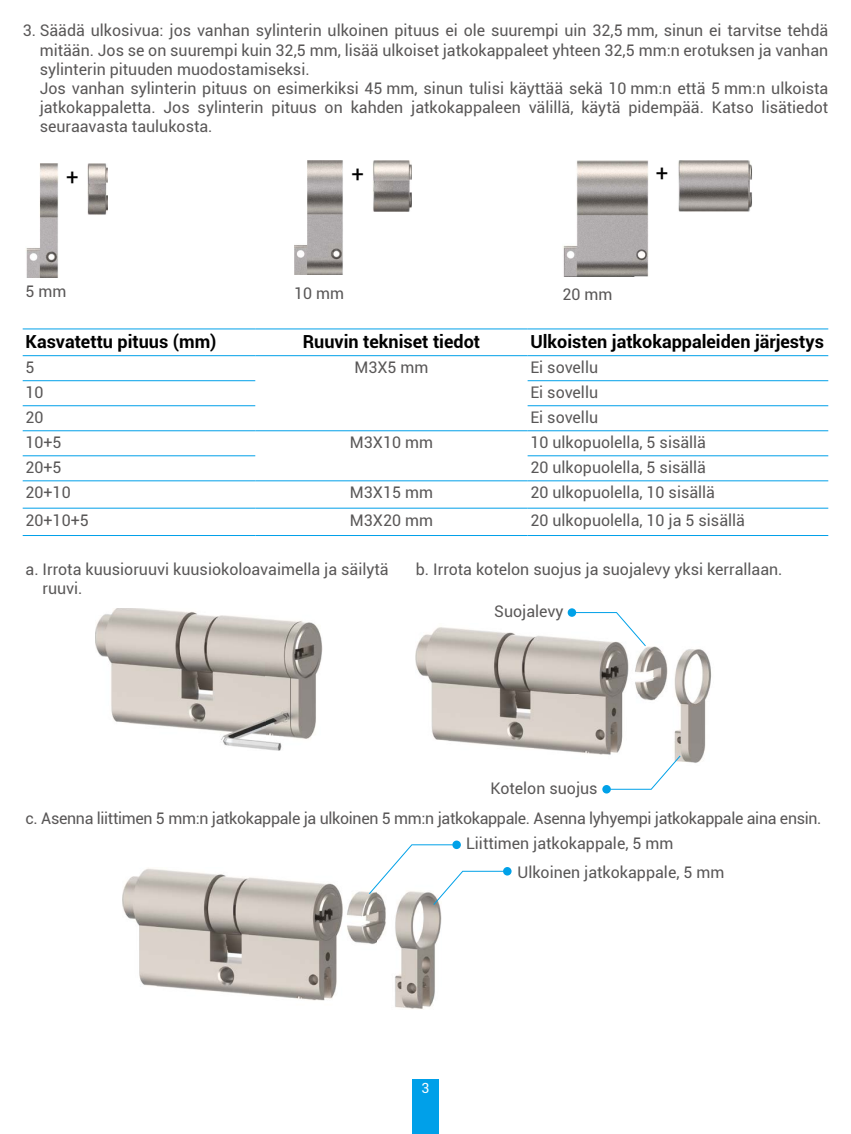
<style>
.page{position:relative;width:851px;height:1134px;background:#fff}
.page>*{position:absolute;margin:0;border:0;box-sizing:border-box;transform-origin:0 0}
.t1{font:22px "Roboto";color:#000}
.t2{font:700 18px "Roboto";color:#000}
.t3{font:16px/19.2px "Roboto";color:#595757}
.t4{font:16px/25.4px "Roboto";letter-spacing:-.02em;color:#595757}
.t5{font:14px "Roboto";color:#fff}
</style>
<div class="page">
<div style="left:412px;top:1079px;width:27px;height:55px;background:#00a0e9"></div>
<img style="left:87px;top:163px;width:21px;height:52px">
<img style="left:26px;top:163px;width:32px;height:115px">
<img style="left:373px;top:160px;width:38px;height:52px">
<img style="left:294px;top:160px;width:49px;height:115px">
<img style="left:678px;top:160px;width:74px;height:52px">
<img style="left:748px;top:160px;width:1px;height:52px">
<img style="left:563px;top:160px;width:85px;height:116px">
<hr style="left:23px;top:328px;width:232px;height:1px;background:#00a0e9">
<hr style="left:255px;top:328px;width:272px;height:1px;background:#00a0e9">
<hr style="left:527px;top:328px;width:301px;height:1px;background:#00a0e9">
<hr style="left:23px;top:355px;width:232px;height:1px;background:#00a0e9">
<hr style="left:255px;top:355px;width:272px;height:1px;background:#00a0e9">
<hr style="left:527px;top:355px;width:301px;height:1px;background:#00a0e9">
<hr style="left:23px;top:380px;width:232px;height:1px;background:#00a0e9">
<hr style="left:527px;top:380px;width:301px;height:1px;background:#00a0e9">
<hr style="left:23px;top:405px;width:232px;height:1px;background:#00a0e9">
<hr style="left:527px;top:405px;width:301px;height:1px;background:#00a0e9">
<hr style="left:23px;top:430px;width:232px;height:1px;background:#00a0e9">
<hr style="left:255px;top:430px;width:272px;height:1px;background:#00a0e9">
<hr style="left:527px;top:430px;width:301px;height:1px;background:#00a0e9">
<hr style="left:23px;top:455px;width:232px;height:1px;background:#00a0e9">
<hr style="left:527px;top:455px;width:301px;height:1px;background:#00a0e9">
<hr style="left:23px;top:480px;width:232px;height:1px;background:#00a0e9">
<hr style="left:255px;top:480px;width:272px;height:1px;background:#00a0e9">
<hr style="left:527px;top:480px;width:301px;height:1px;background:#00a0e9">
<hr style="left:23px;top:508px;width:232px;height:1px;background:#00a0e9">
<hr style="left:255px;top:508px;width:272px;height:1px;background:#00a0e9">
<hr style="left:527px;top:508px;width:301px;height:1px;background:#00a0e9">
<hr style="left:23px;top:535px;width:232px;height:1px;background:#00a0e9">
<hr style="left:255px;top:535px;width:272px;height:1px;background:#00a0e9">
<hr style="left:527px;top:535px;width:301px;height:1px;background:#00a0e9">
<img style="left:96px;top:608px;width:226px;height:142px">
<img style="left:416px;top:627px;width:296px;height:136px">
<svg style="left:610px;top:756px;width:70px;height:34px"></svg>
<div style="left:602px;top:785px;width:8px;height:8px;background:#00a1e8;border-radius:50%"></div>
<svg style="left:575px;top:612px;width:70px;height:34px"></svg>
<svg style="left:567px;top:608px;width:9px;height:9px"></svg>
<img style="left:122px;top:868px;width:320px;height:141px">
<svg style="left:452px;top:840px;width:9px;height:9px"></svg>
<svg style="left:369px;top:844px;width:134px;height:61px"></svg>
<div style="left:503px;top:867px;width:8px;height:8px;background:#00a1e8;border-radius:50%"></div>
<p class="t3" style="left:40px;top:20px;width:790px;text-indent:-17px">3. Säädä ulkosivua: jos vanhan sylinterin ulkoinen pituus ei ole suurempi uin 32,5 mm, sinun ei tarvitse tehdä mitään. Jos se on suurempi kuin 32,5 mm, lisää ulkoiset jatkokappaleet yhteen 32,5 mm:n erotuksen ja vanhan sylinterin pituuden muodostamiseksi.<br>Jos vanhan sylinterin pituus on esimerkiksi 45 mm, sinun tulisi käyttää sekä 10 mm:n että 5 mm:n ulkoista jatkokappaletta. Jos sylinterin pituus on kahden jatkokappaleen välillä, käytä pidempää. Katso lisätiedot seuraavasta taulukosta.</p>
<h1 class="t1" style="left:66px;top:161px;width:14px">+</h1>
<h1 class="t1" style="left:655px;top:158px;width:14px">+</h1>
<h1 class="t1" style="left:351px;top:158px;width:14px">+</h1>
<p class="t3" style="left:26px;top:281px;width:42px">5 mm</p>
<p class="t3" style="left:294px;top:283px;width:51px">10 mm</p>
<p class="t3" style="left:562px;top:284px;width:51px">20 mm</p>
<p class="t2" style="left:26px;top:329px;width:192px">Kasvatettu pituus (mm)</p>
<p class="t2" style="left:303px;top:329px;width:179px">Ruuvin tekniset tiedot</p>
<p class="t2" style="left:530px;top:329px;width:295px">Ulkoisten jatkokappaleiden järjestys</p>
<p class="t3" style="left:26px;top:357px;width:11px">5</p>
<p class="t3" style="left:354px;top:357px;width:75px">M3X5 mm</p>
<p class="t3" style="left:530px;top:357px;width:69px">Ei sovellu</p>
<p class="t3" style="left:26px;top:382px;width:20px">10</p>
<p class="t3" style="left:530px;top:382px;width:69px">Ei sovellu</p>
<p class="t3" style="left:26px;top:407px;width:20px">20</p>
<p class="t3" style="left:530px;top:407px;width:69px">Ei sovellu</p>
<p class="t3" style="left:26px;top:432px;width:38px">10+5</p>
<p class="t3" style="left:350px;top:432px;width:84px">M3X10 mm</p>
<p class="t3" style="left:530px;top:432px;width:177px">10 ulkopuolella, 5 sisällä</p>
<p class="t3" style="left:26px;top:458px;width:38px">20+5</p>
<p class="t3" style="left:530px;top:458px;width:177px">20 ulkopuolella, 5 sisällä</p>
<p class="t3" style="left:26px;top:483px;width:47px">20+10</p>
<p class="t3" style="left:350px;top:483px;width:84px">M3X15 mm</p>
<p class="t3" style="left:530px;top:483px;width:186px">20 ulkopuolella, 10 sisällä</p>
<p class="t3" style="left:26px;top:510px;width:65px">20+10+5</p>
<p class="t3" style="left:350px;top:510px;width:84px">M3X20 mm</p>
<p class="t3" style="left:530px;top:510px;width:216px">20 ulkopuolella, 10 ja 5 sisällä</p>
<p class="t3" style="left:42px;top:559px;width:348px;text-indent:-17px">a. Irrota kuusioruuvi kuusiokoloavaimella ja säilytä ruuvi.</p>
<p class="t3" style="left:416px;top:559px;width:368px">b. Irrota kotelon suojus ja suojalevy yksi kerrallaan.</p>
<p class="t3" style="left:494px;top:601px;width:71px">Suojalevy</p>
<p class="t3" style="left:490px;top:778px;width:109px">Kotelon suojus</p>
<p class="t4" style="left:466px;top:805px;width:357px;text-indent:-440px">c. Asenna liittimen 5 mm:n jatkokappale ja ulkoinen 5 mm:n jatkokappale. Asenna lyhyempi jatkokappale aina ensin.<br>Liittimen jatkokappale, 5 mm</p>
<p class="t3" style="left:517px;top:862px;width:208px">Ulkoinen jatkokappale, 5 mm</p>
<p class="t5" style="left:421px;top:1078px;width:9px">3</p>
</div>
